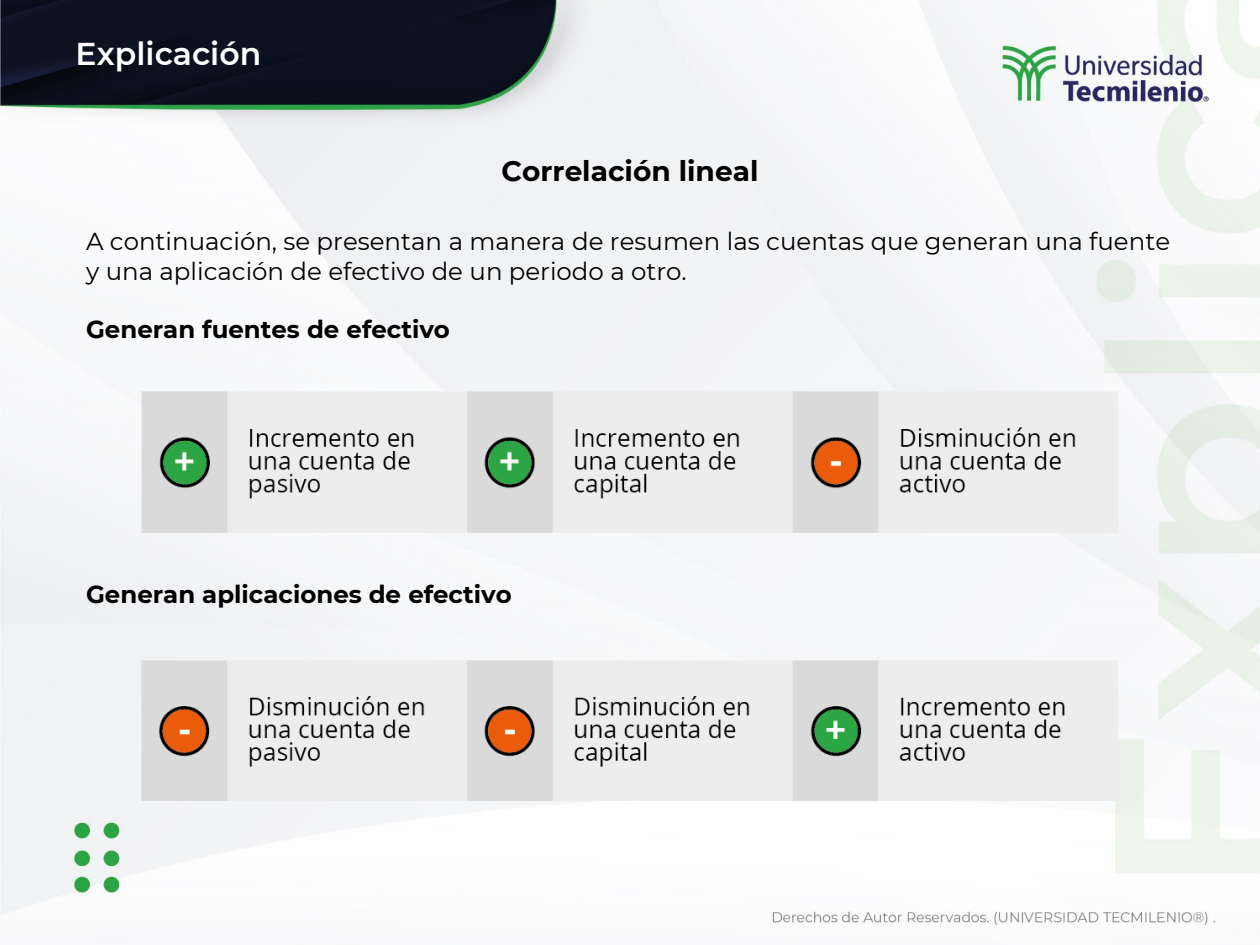
<style>
.page{position:relative;width:1260px;height:945px;background:#fff}
.page>*{position:absolute;margin:0;border:0;box-sizing:border-box;transform-origin:0 0}
.t1{font:600 31.5px "Montserrat";color:#fff}
.t2{font:700 28px "Montserrat";color:#000}
.t3{font:24.5px/29.4px "Montserrat";color:#000}
.t4{font:700 24.5px "Montserrat";color:#000}
</style>
<div class="page">
<img style="left:0;top:0;width:1260px;height:926px">
<img style="left:142px;top:392px;width:976px;height:140px">
<img style="left:142px;top:660px;width:976px;height:140px">
<p class="t1" style="left:76px;top:32px;width:187px">Explicación</p>
<h1 class="t2" style="left:502px;top:151px;width:258px">Correlación lineal</h1>
<h1 class="t3" style="left:86px;top:226px;width:1086px">A continuación, se presentan a manera de resumen las cuentas que generan una fuente y una aplicación de efectivo de un periodo a otro.</h1>
<h1 class="t4" style="left:86px;top:312px;width:365px">Generan fuentes de efectivo</h1>
<h1 class="t4" style="left:86px;top:577px;width:427px">Generan aplicaciones de efectivo</h1>
</div>
